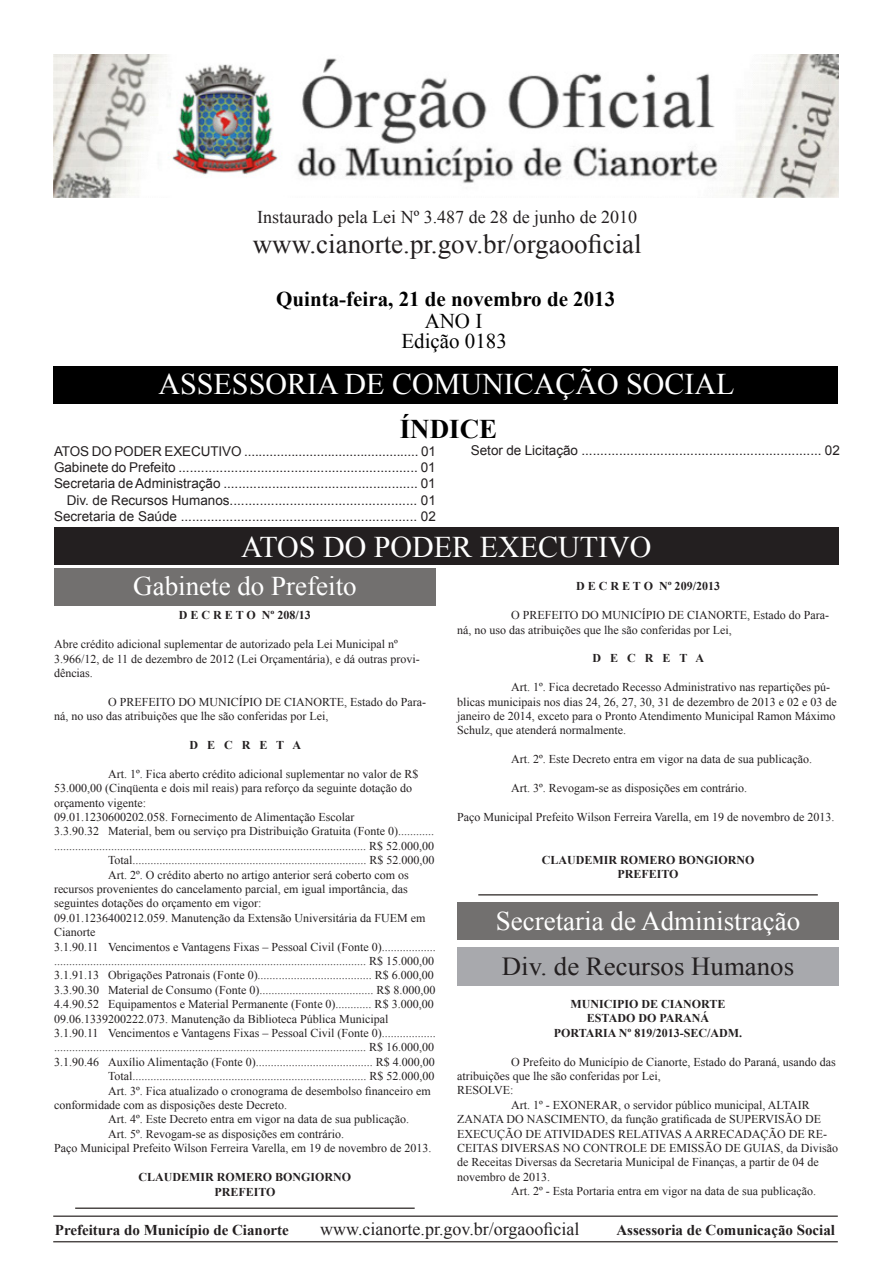
<style>
.page{position:relative;width:893px;height:1263px;background:#fff}
.page>*{position:absolute;margin:0;border:0;box-sizing:border-box;transform-origin:0 0}
.t1{font:30px "Times New Roman";color:#fff}
.t2{font:27px "Times New Roman";color:#fff}
.t3{font:27px "Times New Roman";color:#231f20}
.t4{font:700 27px "Times New Roman";color:#000}
.t5{font:25.95px "Times New Roman";color:#231f20}
.t6{font:700 21px "Times New Roman";color:#000}
.t7{font:21px "Times New Roman";color:#000}
.t8{font:18px "Times New Roman";color:#231f20}
.t9{font:700 15px "Times New Roman";color:#231f20}
.t10{font:13.5px "Arial";color:#231f20}
.t11{font:12px/14.4px "Times New Roman";color:#231f20}
.t12{font:700 12px "Times New Roman";color:#231f20}
</style>
<div class="page">
<hr style="left:53px;top:1215px;width:785px;height:2px;background:#4d4948">
<hr style="left:53px;top:1241px;width:785px;height:1px;background:#4d4948">
<div style="left:54px;top:527px;width:785px;height:38px;background:#231f20"></div>
<div style="left:53px;top:366px;width:785px;height:38px;background:#000"></div>
<img style="left:54px;top:54px;width:784px;height:143px">
<div style="left:54px;top:568px;width:382px;height:37px;background:#72706f"></div>
<hr style="left:75px;top:1207px;width:340px;height:2px;background:#4d4948">
<hr style="left:478px;top:894px;width:340px;height:1px;background:#4d4948">
<div style="left:457px;top:902px;width:382px;height:38px;background:#72706f"></div>
<div style="left:457px;top:947px;width:382px;height:39px;background:#a8a9ad"></div>
<p class="t8" style="left:257px;top:205px;width:382px">Instaurado pela Lei Nº 3.487 de 28 de junho de 2010</p>
<p class="t3" style="left:253px;top:226px;width:390px">www.cianorte.pr.gov.br/orgaooficial</p>
<p class="t6" style="left:276px;top:284px;width:341px">Quinta-feira, 21 de novembro de 2013</p>
<p class="t7" style="left:425px;top:306px;width:59px">ANO I</p>
<p class="t7" style="left:401px;top:326px;width:107px">Edição 0183</p>
<p class="t1" style="left:159px;top:364px;width:577px">ASSESSORIA DE COMUNICAÇÃO SOCIAL</p>
<p class="t4" style="left:400px;top:410px;width:99px">ÍNDICE</p>
<p class="t10" style="left:54px;top:442px;width:384px">ATOS DO PODER EXECUTIVO ................................................ 01</p>
<p class="t10" style="left:471px;top:441px;width:371px">Setor de Licitação ................................................................ 02</p>
<p class="t10" style="left:54px;top:459px;width:383px">Gabinete do Prefeito ................................................................ 01</p>
<p class="t10" style="left:54px;top:475px;width:383px">Secretaria de Administração .................................................... 01</p>
<p class="t10" style="left:67px;top:491px;width:371px">Div. de Recursos Humanos.................................................. 01</p>
<p class="t10" style="left:54px;top:507px;width:383px">Secretaria de Saúde ............................................................... 02</p>
<p class="t1" style="left:241px;top:526px;width:412px">ATOS DO PODER EXECUTIVO</p>
<p class="t2" style="left:133px;top:568px;width:225px">Gabinete do Prefeito</p>
<p class="t12" style="left:179px;top:607px;width:133px">D E C R E T O Nº 208/13</p>
<p class="t11" style="left:54px;top:637px;width:367px">Abre crédito adicional suplementar de autorizado pela Lei Municipal nº<br>3.966/12, de 11 de dezembro de 2012 (Lei Orçamentária), e dá outras provi&shy;dências.</p>
<p class="t11" style="left:54px;top:694px;width:374px;text-indent:54px">O PREFEITO DO MUNICÍPIO DE CIANORTE, Estado do Para&shy;ná, no uso das atribuições que lhe são conferidas por Lei,</p>
<p class="t12" style="left:189px;top:737px;width:113px">D E C R E T A</p>
<p class="t11" style="left:54px;top:766px;width:366px;text-indent:54px">Art. 1º. Fica aberto crédito adicional suplementar no valor de R$<br>53.000,00 (Cinqüenta e dois mil reais) para reforço da seguinte dotação do orçamento vigente:</p>
<p class="t11" style="left:54px;top:810px;width:302px">09.01.1230600202.058. Fornecimento de Alimentação Escolar</p>
<p class="t11" style="left:54px;top:824px;width:382px">3.3.90.32 Material, bem ou serviço pra Distribuição Gratuita (Fonte 0)............ ........................................................................................................ R$ 52.000,00</p>
<p class="t11" style="left:108px;top:853px;width:328px">Total.............................................................................. R$ 52.000,00</p>
<p class="t11" style="left:54px;top:867px;width:356px;text-align:justify;text-indent:54px">Art. 2º. O crédito aberto no artigo anterior será coberto com os recursos provenientes do cancelamento parcial, em igual importância, das seguintes dotações do orçamento em vigor:</p>
<p class="t11" style="left:54px;top:910px;width:373px">09.01.1236400212.059. Manutenção da Extensão Universitária da FUEM em<br>Cianorte</p>
<p class="t11" style="left:54px;top:939px;width:383px">3.1.90.11 Vencimentos e Vantagens Fixas – Pessoal Civil (Fonte 0).................. ........................................................................................................ R$ 15.000,00</p>
<p class="t11" style="left:54px;top:968px;width:381px">3.1.91.13 Obrigações Patronais (Fonte 0)...................................... R$ 6.000,00</p>
<p class="t11" style="left:54px;top:982px;width:383px">3.3.90.30 Material de Consumo (Fonte 0)...................................... R$ 8.000,00</p>
<p class="t11" style="left:54px;top:997px;width:381px">4.4.90.52 Equipamentos e Material Permanente (Fonte 0)............ R$ 3.000,00</p>
<p class="t11" style="left:54px;top:1011px;width:336px">09.06.1339200222.073. Manutenção da Biblioteca Pública Municipal</p>
<p class="t11" style="left:54px;top:1026px;width:383px">3.1.90.11 Vencimentos e Vantagens Fixas – Pessoal Civil (Fonte 0).................. ........................................................................................................ R$ 16.000,00</p>
<p class="t11" style="left:54px;top:1054px;width:382px">3.1.90.46 Auxílio Alimentação (Fonte 0)....................................... R$ 4.000,00</p>
<p class="t11" style="left:108px;top:1069px;width:328px">Total.............................................................................. R$ 52.000,00</p>
<p class="t11" style="left:54px;top:1083px;width:378px;text-indent:54px">Art. 3º. Fica atualizado o cronograma de desembolso financeiro em conformidade com as disposições deste Decreto.</p>
<p class="t11" style="left:108px;top:1112px;width:302px">Art. 4º. Este Decreto entra em vigor na data de sua publicação.</p>
<p class="t11" style="left:108px;top:1126px;width:238px">Art. 5º. Revogam-se as disposições em contrário.</p>
<p class="t11" style="left:54px;top:1141px;width:379px">Paço Municipal Prefeito Wilson Ferreira Varella, em 19 de novembro de 2013.</p>
<p class="t12" style="left:139px;top:1169px;width:214px">CLAUDEMIR ROMERO BONGIORNO</p>
<p class="t12" style="left:214px;top:1183px;width:63px">PREFEITO</p>
<p class="t12" style="left:576px;top:578px;width:145px">D E C R E T O Nº 209/2013</p>
<p class="t11" style="left:457px;top:608px;width:374px;text-indent:54px">O PREFEITO DO MUNICÍPIO DE CIANORTE, Estado do Para&shy;ná, no uso das atribuições que lhe são conferidas por Lei,</p>
<p class="t12" style="left:593px;top:650px;width:113px">D E C R E T A</p>
<p class="t11" style="left:457px;top:680px;width:381px;text-indent:54px">Art. 1º. Fica decretado Recesso Administrativo nas repartições pú&shy;blicas municipais nos dias 24, 26, 27, 30, 31 de dezembro de 2013 e 02 e 03 de janeiro de 2014, exceto para o Pronto Atendimento Municipal Ramon Máximo Schulz, que atenderá normalmente.</p>
<p class="t11" style="left:511px;top:752px;width:302px">Art. 2º. Este Decreto entra em vigor na data de sua publicação.</p>
<p class="t11" style="left:511px;top:781px;width:238px">Art. 3º. Revogam-se as disposições em contrário.</p>
<p class="t11" style="left:457px;top:809px;width:379px">Paço Municipal Prefeito Wilson Ferreira Varella, em 19 de novembro de 2013.</p>
<p class="t12" style="left:542px;top:852px;width:214px">CLAUDEMIR ROMERO BONGIORNO</p>
<p class="t12" style="left:617px;top:866px;width:63px">PREFEITO</p>
<p class="t2" style="left:496px;top:903px;width:306px">Secretaria de Administração</p>
<p class="t5" style="left:502px;top:948px;width:294px">Div. de Recursos Humanos</p>
<p class="t12" style="left:571px;top:996px;width:156px">MUNICIPIO DE CIANORTE</p>
<p class="t12" style="left:587px;top:1010px;width:124px">ESTADO DO PARANÁ</p>
<p class="t12" style="left:554px;top:1024px;width:190px">PORTARIA Nº 819/2013-SEC/ADM.</p>
<p class="t11" style="left:457px;top:1054px;width:380px;text-indent:54px">O Prefeito do Município de Cianorte, Estado do Paraná, usando das atribuições que lhe são conferidas por Lei,</p>
<p class="t11" style="left:457px;top:1083px;width:58px">RESOLVE:</p>
<p class="t11" style="left:457px;top:1097px;width:383px;text-indent:54px">Art. 1º - EXONERAR, o servidor público municipal, ALTAIR ZANATA DO NASCIMENTO, da função gratificada de SUPERVISÃO DE EXECUÇÃO DE ATIVIDADES RELATIVAS A ARRECADAÇÃO DE RE-CEITAS DIVERSAS NO CONTROLE DE EMISSÃO DE GUIAS, da Divisão de Receitas Diversas da Secretaria Municipal de Finanças, a partir de 04 de novembro de 2013.</p>
<p class="t11" style="left:511px;top:1184px;width:306px">Art. 2º - Esta Portaria entra em vigor na data de sua publicação.</p>
<p class="t9" style="left:55px;top:1220px;width:235px">Prefeitura do Município de Cianorte</p>
<h3 class="t8" style="left:320px;top:1217px;width:261px">www.cianorte.pr.gov.br/orgaooficial</h3>
<p class="t9" style="left:616px;top:1220px;width:220px">Assessoria de Comunicação Social</p>
</div>
